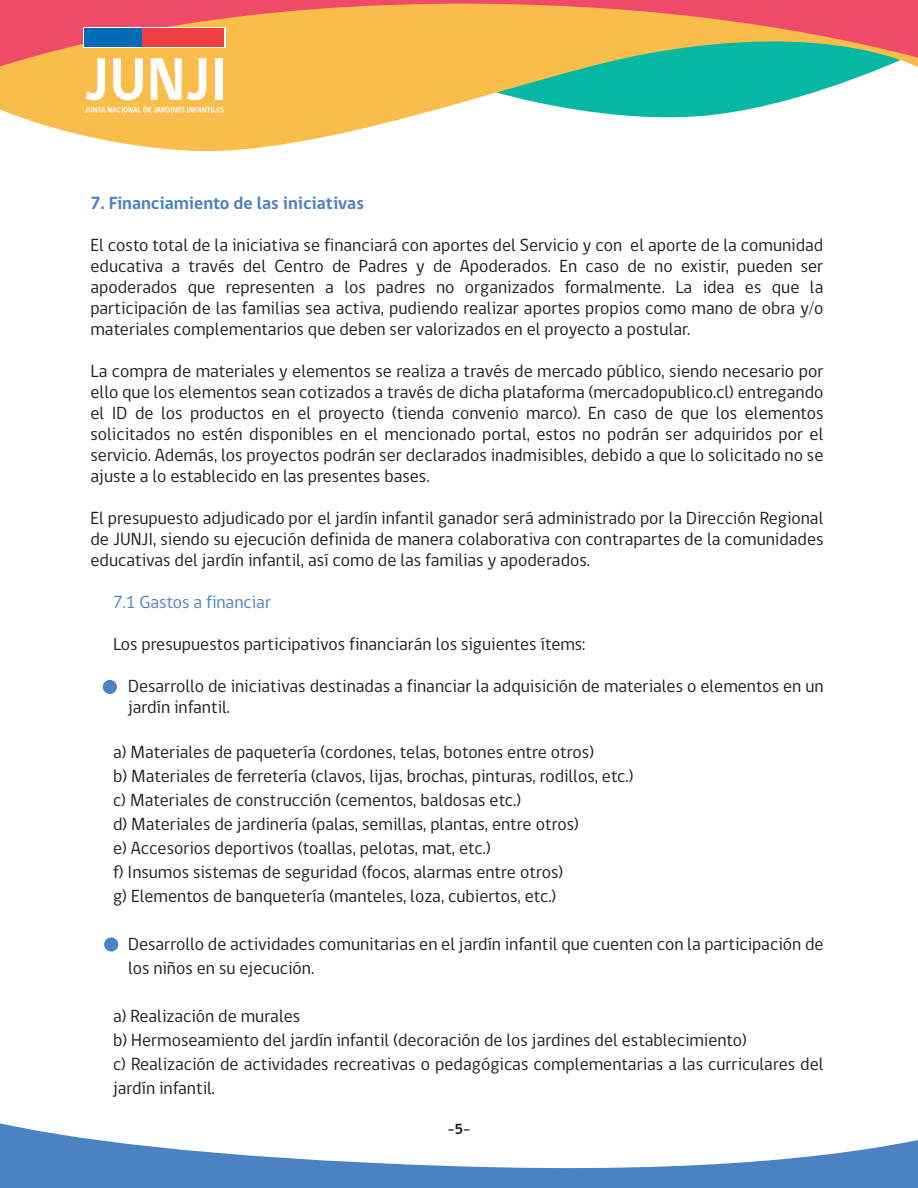
<style>
.page{position:relative;width:918px;height:1188px;background:#fff}
.page>*{position:absolute;margin:0;border:0;box-sizing:border-box;transform-origin:0 0}
.t1{font:18px/21px "gob CL";color:#231f20}
.t2{font:700 18px "gob CL";color:#4b82c3}
.t3{font:18px "gob CL";color:#4b82c3}
.t4{font:700 15px "gob CL";color:#231f20}
</style>
<div class="page">
<svg style="left:0;top:78px;width:856px;height:74px"></svg>
<svg style="left:0;top:0;width:918px;height:78px;background:#d59b60"></svg>
<svg style="left:0;top:1123px;width:918px;height:65px"></svg>
<svg style="left:83px;top:27px;width:143px;height:21px"></svg>
<div style="left:141px;top:29px;width:83px;height:18px;background:#ee3d43"></div>
<div style="left:84px;top:29px;width:57px;height:18px;background:#006cb7"></div>
<svg style="left:86px;top:58px;width:19px;height:42px"></svg>
<svg style="left:113px;top:58px;width:30px;height:42px"></svg>
<svg style="left:151px;top:58px;width:55px;height:42px"></svg>
<div style="left:215px;top:58px;width:8px;height:42px;background:#fff"></div>
<svg style="left:85px;top:107px;width:139px;height:6px"></svg>
<div style="left:103px;top:680px;width:14px;height:14px;background:#4b82c3;border-radius:50%"></div>
<div style="left:104px;top:937px;width:14px;height:15px;background:#4b82c3;border-radius:50%"></div>
<p class="t2" style="left:91px;top:191px;width:275px">7. Financiamiento de las iniciativas</p>
<p class="t1" style="left:91px;top:235px;width:735px;text-align:justify">El costo total de la iniciativa se financiará con aportes del Servicio y con el aporte de la comunidad educativa a través del Centro de Padres y de Apoderados. En caso de no existir, pueden ser apoderados que representen a los padres no organizados formalmente. La idea es que la participación de las familias sea activa, pudiendo realizar aportes propios como mano de obra y/o materiales complementarios que deben ser valorizados en el proyecto a postular.</p>
<p class="t1" style="left:91px;top:361px;width:735px;text-align:justify">La compra de materiales y elementos se realiza a través de mercado público, siendo necesario por ello que los elementos sean cotizados a través de dicha plataforma (mercadopublico.cl) entregando el ID de los productos en el proyecto (tienda convenio marco). En caso de que los elementos solicitados no estén disponibles en el mencionado portal, estos no podrán ser adquiridos por el servicio. Además, los proyectos podrán ser declarados inadmisibles, debido a que lo solicitado no se ajuste a lo establecido en las presentes bases.</p>
<p class="t1" style="left:91px;top:508px;width:735px;text-align:justify">El presupuesto adjudicado por el jardín infantil ganador será administrado por la Dirección Regional de JUNJI, siendo su ejecución definida de manera colaborativa con contrapartes de la comunidades educativas del jardín infantil, así como de las familias y apoderados.</p>
<p class="t3" style="left:113px;top:590px;width:160px">7.1 Gastos a financiar</p>
<p class="t1" style="left:113px;top:634px;width:474px">Los presupuestos participativos financiarán los siguientes ítems:</p>
<p class="t1" style="left:128px;top:676px;width:697px">Desarrollo de iniciativas destinadas a financiar la adquisición de materiales o elementos en un jardín infantil.</p>
<p class="t1" style="left:113px;top:741px;width:522px;line-height:24px">a) Materiales de paquetería (cordones, telas, botones entre otros)<br>b) Materiales de ferretería (clavos, lijas, brochas, pinturas, rodillos, etc.) c) Materiales de construcción (cementos, baldosas etc.)<br>d) Materiales de jardinería (palas, semillas, plantas, entre otros)<br>e) Accesorios deportivos (toallas, pelotas, mat, etc.)<br>f) Insumos sistemas de seguridad (focos, alarmas entre otros)<br>g) Elementos de banquetería (manteles, loza, cubiertos, etc.)</p>
<p class="t1" style="left:128px;top:933px;width:697px;line-height:24px">Desarrollo de actividades comunitarias en el jardín infantil que cuenten con la participación de los niños en su ejecución.</p>
<p class="t1" style="left:113px;top:1005px;width:712px;line-height:24px">a) Realización de murales<br>b) Hermoseamiento del jardín infantil (decoración de los jardines del establecimiento)<br>c) Realización de actividades recreativas o pedagógicas complementarias a las curriculares del jardín infantil.</p>
<p class="t4" style="left:447px;top:1119px;width:25px">-5-</p>
</div>
